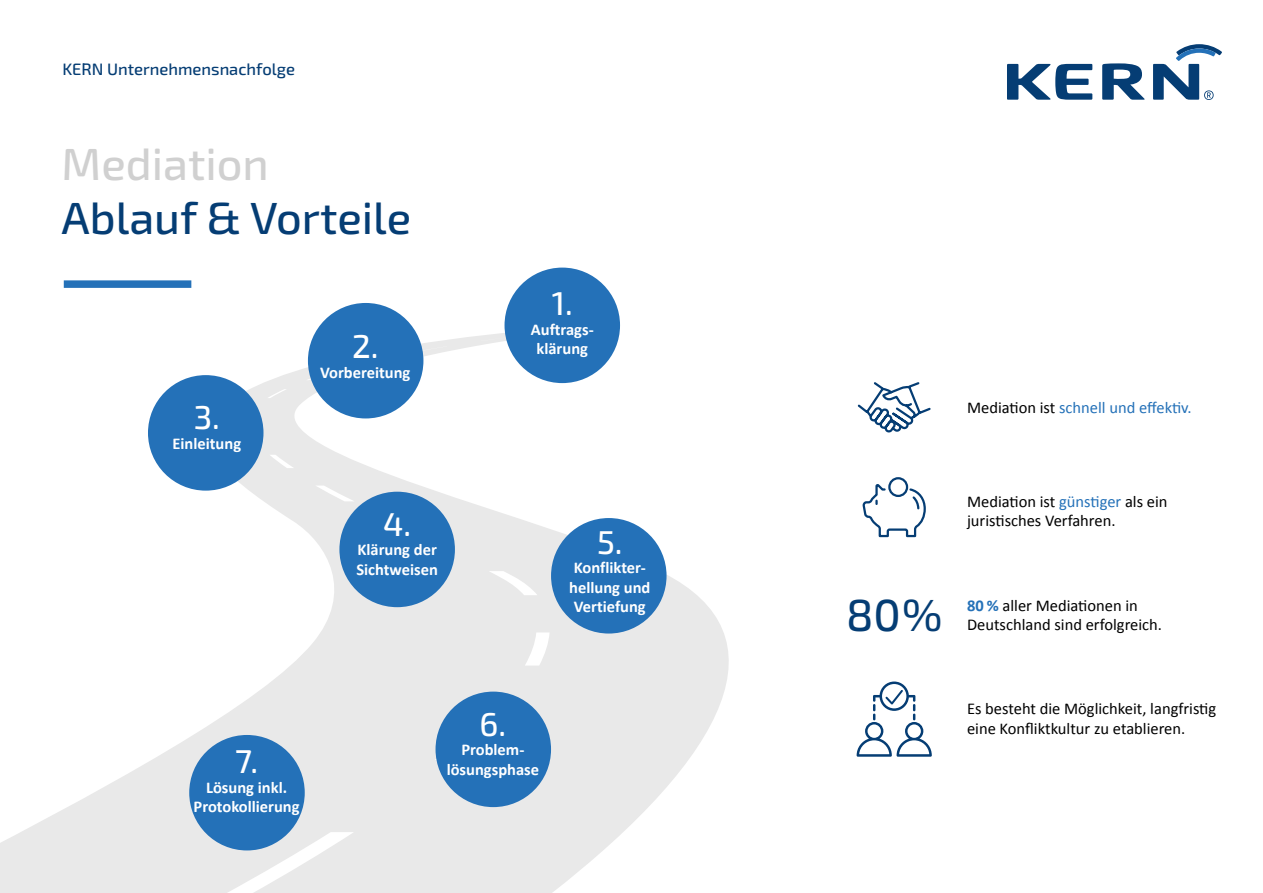
<style>
.page{position:relative;width:1263px;height:893px;background:#fff}
.page>*{position:absolute;margin:0;border:0;box-sizing:border-box;transform-origin:0 0}
.t1{font:500 45px "Exo 2";color:#053d74}
.t2{font:500 45px "Exo 2";color:#d0d0d0}
.t3{font:500 33px "Exo 2";color:#fff}
.t4{font:16.5px/19.8px "Calibri";color:#000}
.t5{font:700 16.5px/19.5px "Calibri";color:#fff;text-align:center}
.t6{font:16.5px "Calibri";color:#2471b8}
.t7{font:500 16.5px "Exo 2";color:#053d74}
.s1{color:#000}
.s2{color:#2471b8}
.s3{font-weight:700;color:#2471b8}
</style>
<div class="page">
<svg style="left:1102px;top:63px;width:43px;height:37px"></svg>
<svg style="left:1007px;top:64px;width:85px;height:36px"></svg>
<svg style="left:1153px;top:44px;width:69px;height:56px"></svg>
<svg style="left:0;top:325px;width:729px;height:568px"></svg>
<svg style="left:222px;top:326px;width:379px;height:567px;fill:#e9e9e9"></svg>
<div style="left:64px;top:280px;width:127px;height:8px;background:#2471b8"></div>
<svg style="left:862px;top:477px;width:64px;height:61px"></svg>
<svg style="left:857px;top:382px;width:74px;height:51px"></svg>
<svg style="left:857px;top:681px;width:75px;height:76px"></svg>
<div style="left:189px;top:735px;width:116px;height:115px;background:#2471b8;border-radius:50%"></div>
<div style="left:504px;top:268px;width:116px;height:115px;background:#2471b8;border-radius:50%"></div>
<div style="left:339px;top:492px;width:116px;height:115px;background:#2471b8;border-radius:50%"></div>
<div style="left:148px;top:375px;width:115px;height:116px;background:#2471b8;border-radius:50%"></div>
<div style="left:435px;top:692px;width:116px;height:115px;background:#2471b8;border-radius:50%"></div>
<div style="left:551px;top:518px;width:115px;height:115px;background:#2471b8;border-radius:50%"></div>
<div style="left:308px;top:303px;width:115px;height:115px;background:#2471b8;border-radius:50%"></div>
<p class="t7" style="left:63px;top:58px;width:234px">KERN Unternehmensnachfolge</p>
<h1 class="t2" style="left:62px;top:133px;width:209px">Mediation</h1>
<h1 class="t1" style="left:62px;top:187px;width:351px">Ablauf &amp; Vorteile</h1>
<h2 class="t3" style="left:194px;top:394px;width:28px">3.</h2>
<p class="t5" style="left:172px;top:433px;width:70px">Einleitung</p>
<h2 class="t3" style="left:352px;top:323px;width:28px">2.</h2>
<p class="t5" style="left:320px;top:362px;width:92px">Vorbereitung</p>
<h2 class="t3" style="left:383px;top:501px;width:30px">4.</h2>
<p class="t5" style="left:356px;top:539px;width:83px;text-align:left">Klärung der<br>Sichtweisen</p>
<h2 class="t3" style="left:552px;top:280px;width:22px">1.</h2>
<p class="t5" style="left:531px;top:319px;width:64px">Auftrags&shy;klärung</p>
<h2 class="t3" style="left:597px;top:519px;width:27px">5.</h2>
<p class="t5" style="left:569px;top:557px;width:83px;text-align:left">Konflikter&shy;hellung und<br>Vertiefung</p>
<h2 class="t3" style="left:235px;top:739px;width:25px">7.</h2>
<p class="t5" style="left:194px;top:777px;width:107px">Lösung inkl.<br>Protokollierung</p>
<h2 class="t3" style="left:480px;top:701px;width:28px">6.</h2>
<p class="t5" style="left:447px;top:739px;width:94px">Problem&shy;lösungsphase</p>
<p class="t6" style="left:967px;top:397px;width:226px"><span class="s1">Mediation ist</span> schnell und effektiv.</p>
<p class="t4" style="left:967px;top:490px;width:202px">Mediation ist <span class="s2">günstiger</span> als ein juristisches Verfahren.</p>
<h1 class="t1" style="left:846px;top:583px;width:98px">80%</h1>
<p class="t4" style="left:967px;top:594px;width:196px"><span class="s3">80 %</span> aller Mediationen in<br>Deutschland sind erfolgreich.</p>
<p class="t4" style="left:967px;top:698px;width:251px">Es besteht die Möglichkeit, langfristig eine Konfliktkultur zu etablieren.</p>
</div>
